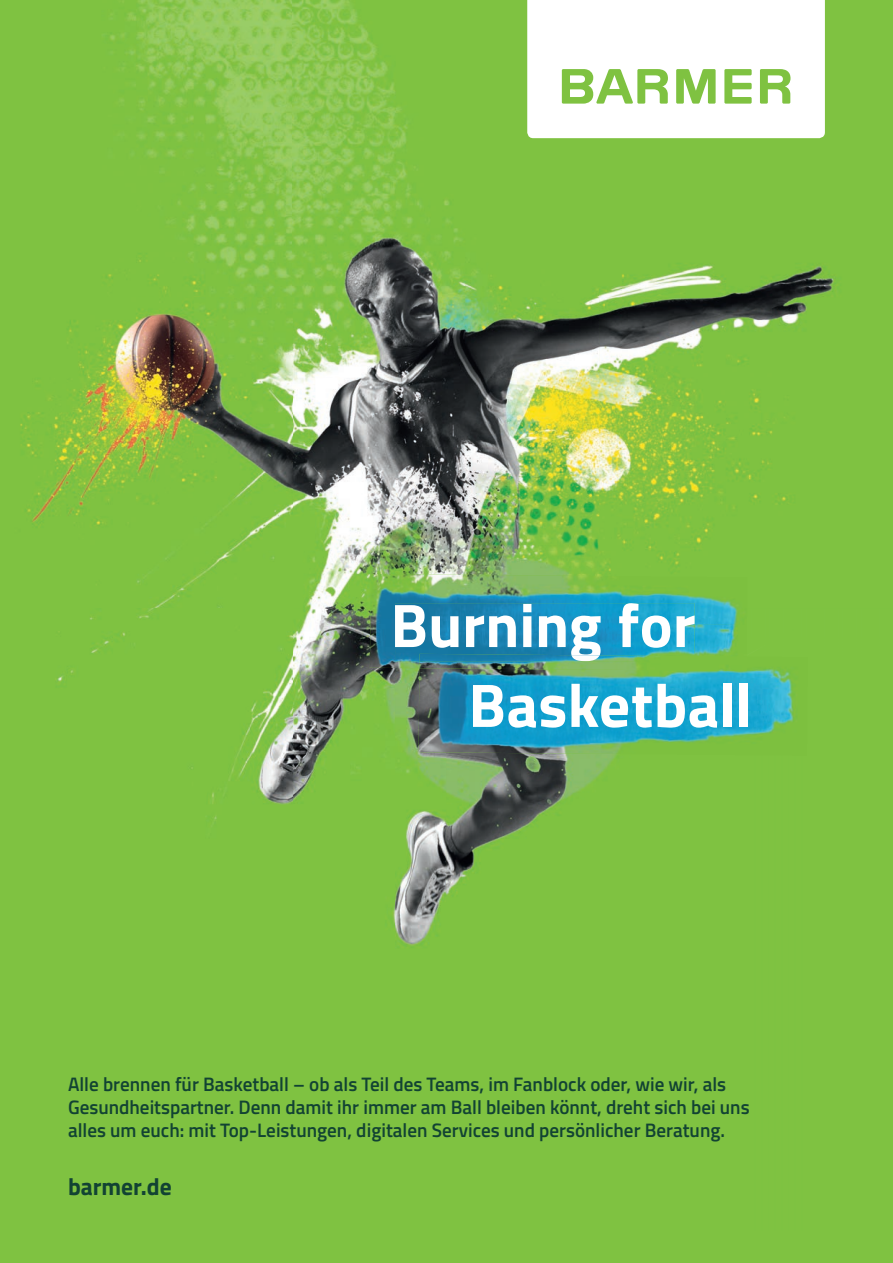
<style>
.page{position:relative;width:893px;height:1263px;background:#7fc241}
.page>*{position:absolute;margin:0;border:0;box-sizing:border-box;transform-origin:0 0}
.t1{font:700 61.65px/79.8px "BGEK Titillium";letter-spacing:.005em;color:#fff}
.t2{font:700 24px "BGEK Titillium";color:#124333}
.t3{font:600 19.5px/23.4px "BGEK Titillium";color:#124333}
</style>
<div class="page">
<img style="left:20px;top:0;width:814px;height:609px">
<img style="left:55px;top:609px;width:340px;height:315px">
<img style="left:395px;top:668px;width:51px;height:277px">
<img style="left:446px;top:756px;width:170px;height:139px">
<img style="left:370px;top:574px;width:54px;height:94px">
<img style="left:424px;top:574px;width:323px;height:50px">
<img style="left:695px;top:624px;width:41px;height:32px">
<img style="left:395px;top:603px;width:300px;height:58px">
<img style="left:419px;top:669px;width:375px;height:87px">
<img style="left:419px;top:661px;width:328px;height:10px">
<img style="left:419px;top:654px;width:276px;height:7px">
<svg style="left:527px;top:0;width:298px;height:138px;background:#f0f8e9"></svg>
<p class="t1" style="left:468px;top:582px;width:285px;text-indent:-78px">Burning for<br>Basketball</p>
<p class="t3" style="left:68px;top:1071px;width:683px">Alle brennen für Basketball – ob als Teil des Teams, im Fanblock oder, wie wir, als<br>Gesundheitspartner. Denn damit ihr immer am Ball bleiben könnt, dreht sich bei uns alles um euch: mit Top-Leistungen, digitalen Services und persönlicher Beratung.</p>
<p class="t2" style="left:68px;top:1168px;width:105px">barmer.de</p>
</div>
